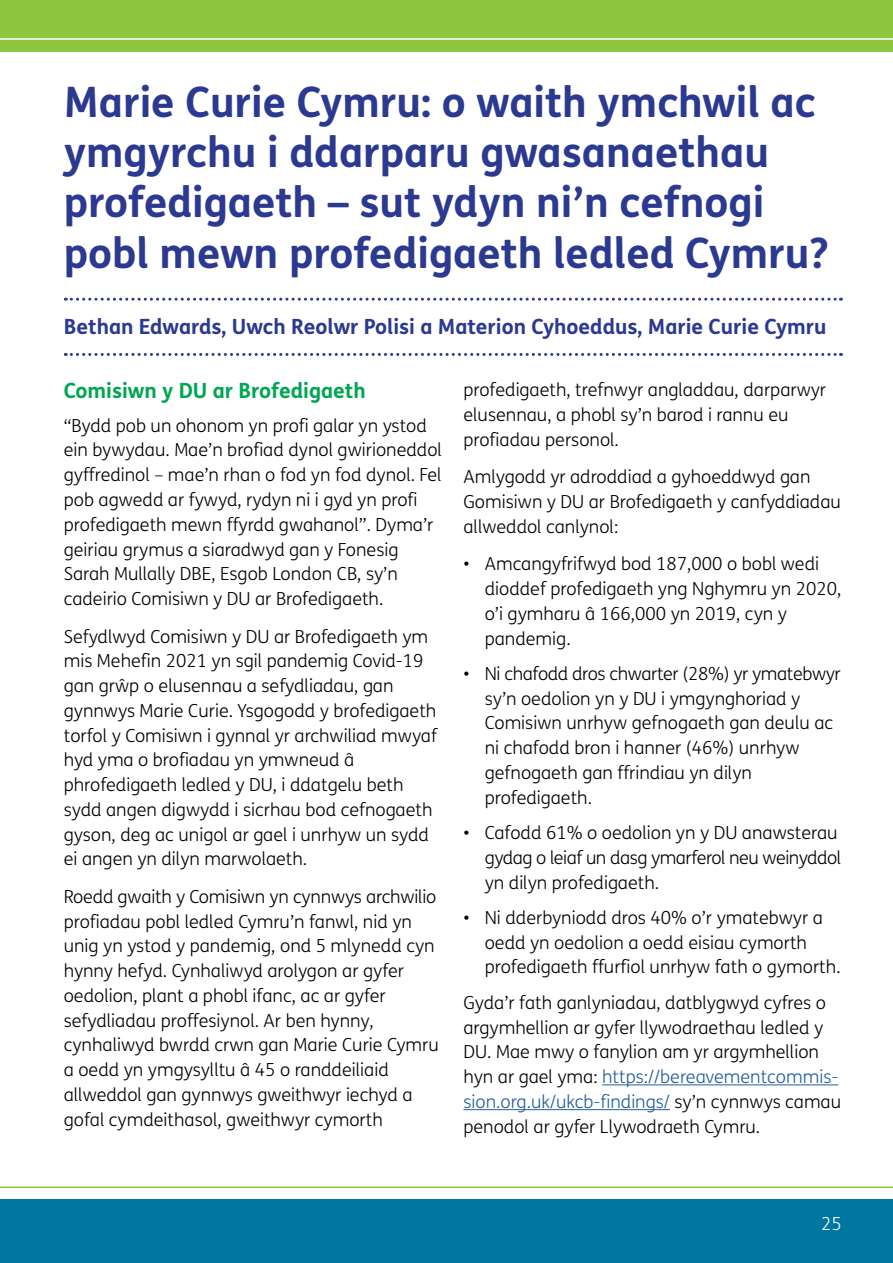
<style>
.page{position:relative;width:893px;height:1263px;background:#fff}
.page>*{position:absolute;margin:0;border:0;box-sizing:border-box;transform-origin:0 0}
.t1{font:700 42px/50.4px "FS Me";color:#2b3990}
.t2{font:700 21px "FS Me";color:#2b3990}
.Body_text_sub_head_bold{font:700 21px "FS Me";color:#00a651}
.Body_text{font:300 18px/24.8px "FS Me";color:#000}
.Body_Bullets{font:300 18px/24.8px "FS Me";color:#000}
.t3{font:300 18px "FS Me";color:#fff}
.s1{color:#215e9e}
</style>
<div class="page">
<div style="left:0;top:0;width:893px;height:51px;background:#8dc63f"></div>
<hr style="left:0;top:38px;width:893px;height:2px;background:#fff">
<div style="left:0;top:1199px;width:893px;height:64px;background:#0076a3"></div>
<hr style="left:0;top:1186px;width:893px;height:2px;background:#8dc63f">
<hr style="left:602px;top:1084px;width:236px;height:1px;background:#215e9e">
<hr style="left:463px;top:1109px;width:207px;height:1px;background:#215e9e">
<svg style="left:65px;top:353px;width:776px;height:3px"></svg>
<svg style="left:65px;top:298px;width:776px;height:3px"></svg>
<p class="t1" style="left:64px;top:74px;width:766px">Marie Curie Cymru: o waith ymchwil ac ymgyrchu i ddarparu gwasanaethau profedigaeth – sut ydyn ni’n cefnogi pobl mewn profedigaeth ledled Cymru?</p>
<p class="t2" style="left:64px;top:310px;width:764px">Bethan Edwards, Uwch Reolwr Polisi a Materion Cyhoeddus, Marie Curie Cymru</p>
<p class="Body_text_sub_head_bold" style="left:64px;top:375px;width:303px">Comisiwn y DU ar Brofedigaeth</p>
<p class="Body_text" style="left:64px;top:413px;width:380px">“Bydd pob un ohonom yn profi galar yn ystod ein bywydau. Mae’n brofiad dynol gwirioneddol gyffredinol – mae’n rhan o fod yn fod dynol. Fel pob agwedd ar fywyd, rydyn ni i gyd yn profi profedigaeth mewn ffyrdd gwahanol”. Dyma’r geiriau grymus a siaradwyd gan y Fonesig Sarah Mullally DBE, Esgob London CB, sy’n cadeirio Comisiwn y DU ar Brofedigaeth.</p>
<p class="Body_text" style="left:64px;top:623px;width:375px">Sefydlwyd Comisiwn y DU ar Brofedigaeth ym mis Mehefin 2021 yn sgil pandemig Covid-19 gan grŵp o elusennau a sefydliadau, gan gynnwys Marie Curie. Ysgogodd y brofedigaeth torfol y Comisiwn i gynnal yr archwiliad mwyaf hyd yma o brofiadau yn ymwneud â phrofedigaeth ledled y DU, i ddatgelu beth sydd angen digwydd i sicrhau bod cefnogaeth gyson, deg ac unigol ar gael i unrhyw un sydd ei angen yn dilyn marwolaeth.</p>
<p class="Body_text" style="left:64px;top:884px;width:376px">Roedd gwaith y Comisiwn yn cynnwys archwilio profiadau pobl ledled Cymru’n fanwl, nid yn unig yn ystod y pandemig, ond 5 mlynedd cyn hynny hefyd. Cynhaliwyd arolygon ar gyfer oedolion, plant a phobl ifanc, ac ar gyfer sefydliadau proffesiynol. Ar ben hynny, cynhaliwyd bwrdd crwn gan Marie Curie Cymru a oedd yn ymgysylltu â 45 o randdeiliaid allweddol gan gynnwys gweithwyr iechyd a gofal cymdeithasol, gweithwyr cymorth</p>
<p class="Body_text" style="left:463px;top:377px;width:364px">profedigaeth, trefnwyr angladdau, darparwyr elusennau, a phobl sy’n barod i rannu eu profiadau personol.</p>
<p class="Body_text" style="left:463px;top:464px;width:379px">Amlygodd yr adroddiad a gyhoeddwyd gan<br>Gomisiwn y DU ar Brofedigaeth y canfyddiadau allweddol canlynol:</p>
<p class="Body_Bullets" style="left:485px;top:551px;width:358px;text-indent:-21px">• Amcangyfrifwyd bod 187,000 o bobl wedi dioddef profedigaeth yng Nghymru yn 2020, o’i gymharu â 166,000 yn 2019, cyn y pandemig.</p>
<p class="Body_Bullets" style="left:485px;top:661px;width:358px;text-indent:-21px">• Ni chafodd dros chwarter (28%) yr ymatebwyr sy’n oedolion yn y DU i ymgynghoriad y Comisiwn unrhyw gefnogaeth gan deulu ac ni chafodd bron i hanner (46%) unrhyw gefnogaeth gan ffrindiau yn dilyn profedigaeth.</p>
<p class="Body_Bullets" style="left:485px;top:820px;width:358px;text-indent:-21px">• Cafodd 61% o oedolion yn y DU anawsterau gydag o leiaf un dasg ymarferol neu weinyddol yn dilyn profedigaeth.</p>
<p class="Body_Bullets" style="left:485px;top:905px;width:357px;text-indent:-21px">• Ni dderbyniodd dros 40% o’r ymatebwyr a oedd yn oedolion a oedd eisiau cymorth profedigaeth ffurfiol unrhyw fath o gymorth.</p>
<p class="Body_text" style="left:463px;top:990px;width:379px">Gyda’r fath ganlyniadau, datblygwyd cyfres o argymhellion ar gyfer llywodraethau ledled y DU. Mae mwy o fanylion am yr argymhellion hyn ar gael yma: <span class="s1">https://bereavementcommis&shy;sion.org.uk/ukcb-findings/</span> sy’n cynnwys camau penodol ar gyfer Llywodraeth Cymru.</p>
<p class="t3" style="left:821px;top:1211px;width:22px">25</p>
</div>
